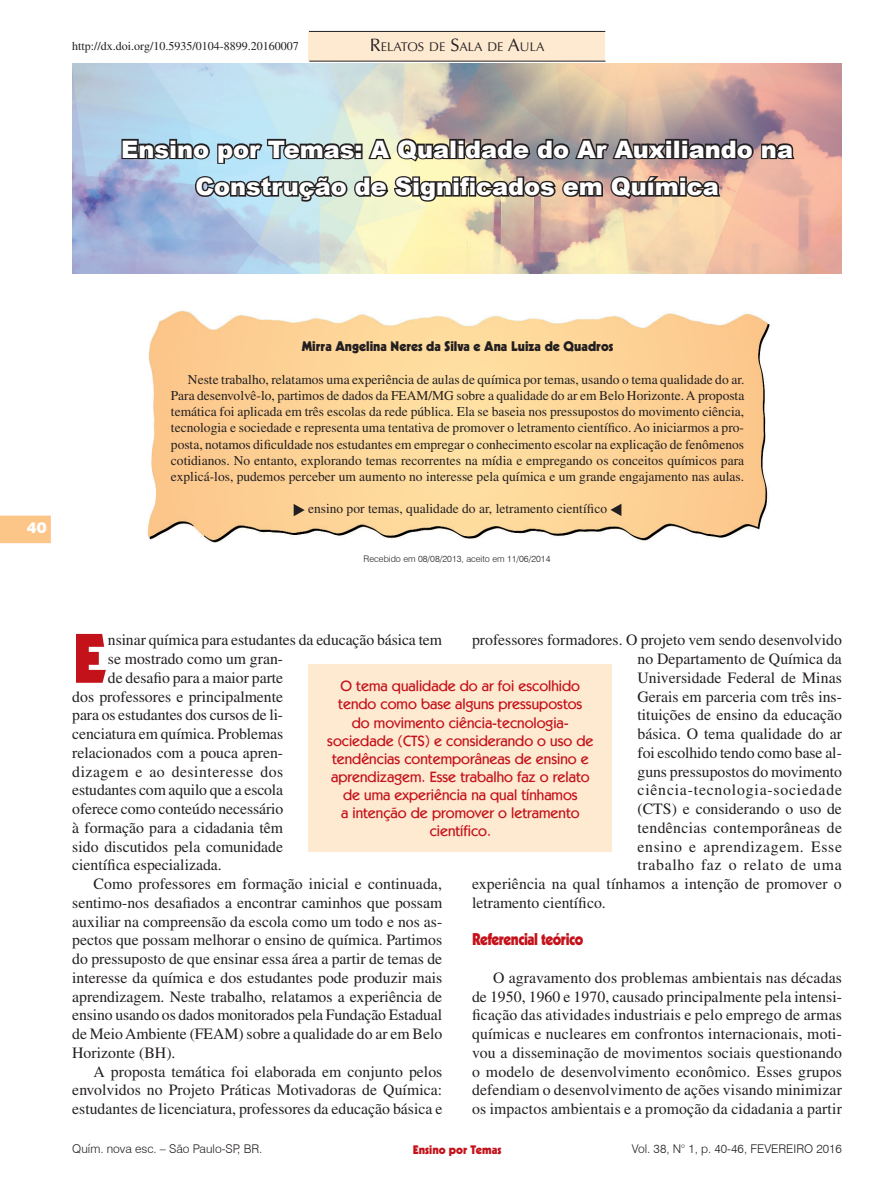
<style>
.page{position:relative;width:893px;height:1191px;background:#fff}
.page>*{position:absolute;margin:0;border:0;box-sizing:border-box;transform-origin:0 0}
.Normal_1º_Parágrafo{font:900 67.8px "Kabel";color:#c4121a}
.Título{font:900 24px/37.5px "Arial";color:#fff;text-align:center}
.Seção{font:900 16.5px "Kabel";letter-spacing:-.03em;color:#c4121a;scale:.9 1}
.Normal_1º_Parágrafo-2{font:15.75px/18.8px "Times";color:#231f20;text-align:justify}
.Normal_1º_Parágrafo-3{font:15.75px "Times";letter-spacing:.045em;color:#231f20}
.Normal_1º_Parágrafo-4{font:15.75px "Times";letter-spacing:.05em;color:#231f20}
.Normal_1º_Parágrafo-5{font:15.75px "Times";letter-spacing:.02em;color:#231f20}
.Normal_1º_Parágrafo-6{font:15.75px "Times";letter-spacing:.03em;color:#231f20}
.Olho{font:500 15px/18px "Kabel IT Cby BT";color:#c4121a;text-align:center}
.t1{font:900 15px "Swiss 721 BT";color:#fff}
.Resumo{font:13.5px/16.2px "Times";color:#231f20;text-align:justify}
.Keywords{font:13.5px "Times";color:#231f20}
.Autores{font:900 13.5px "Kabel";color:#231f20}
.t2{font:12.6px "Optima";color:#231f20}
.t3{font:300 12px "Swiss 721 BT";color:#231f20}
.t4{font:12px "Times";color:#231f20}
.t5{font:900 12px "Kabel";color:#c4121a}
.Recebido{font:300 9px "Swiss 721 BT";color:#231f20}
.s1{font-size:18px}
</style>
<div class="page">
<svg style="left:0;top:515px;width:51px;height:28px"></svg>
<img style="left:72px;top:64px;width:770px;height:210px">
<img style="left:147px;top:311px;width:623px;height:232px">
<svg style="left:294px;top:504px;width:11px;height:12px"></svg>
<svg style="left:610px;top:503px;width:11px;height:13px"></svg>
<svg style="left:120px;top:135px;width:554px;height:30px;background:#808584"></svg>
<div style="left:673px;top:139px;width:8px;height:20px;border:3px solid #231f20"></div>
<svg style="left:680px;top:137px;width:117px;height:25px;background:#6b585c"></svg>
<svg style="left:193px;top:173px;width:530px;height:31px;background:#8f8a7f"></svg>
<div style="left:309px;top:664px;width:303px;height:187px;background:#fee9d1"></div>
<div style="left:309px;top:31px;width:296px;height:30px;background:#fee9d1"></div>
<hr style="left:309px;top:61px;width:296px;height:1px;background:#231f20">
<hr style="left:309px;top:31px;width:296px;height:1px;background:#231f20">
<p class="t4" style="left:72px;top:39px;width:228px">http://dx.doi.org/10.5935/0104-8899.20160007</p>
<p class="t2" style="left:370px;top:39px;width:176px"><span class="s1">R</span>ELATOS DE <span class="s1">S</span>ALA DE <span class="s1">A</span>ULA</p>
<p class="Título" style="left:121px;top:129px;width:673px">Ensino por Temas: A Qualidade do Ar Auxiliando na<br>Construção de Significados em Química</p>
<p class="t1" style="left:27px;top:518px;width:21px">40</p>
<p class="Autores" style="left:302px;top:338px;width:313px">Mirra Angelina Neres da Silva e Ana Luiza de Quadros</p>
<p class="Resumo" style="left:171px;top:371px;width:575px;text-indent:17px">Neste trabalho, relatamos uma experiência de aulas de química por temas, usando o tema qualidade do ar.<br>Para desenvolvê-lo, partimos de dados da FEAM/MG sobre a qualidade do ar em Belo Horizonte. A proposta temática foi aplicada em três escolas da rede pública. Ela se baseia nos pressupostos do movimento ciência, tecnologia e sociedade e representa uma tentativa de promover o letramento científico. Ao iniciarmos a pro&shy;posta, notamos dificuldade nos estudantes em empregar o conhecimento escolar na explicação de fenômenos cotidianos. No entanto, explorando temas recorrentes na mídia e empregando os conceitos químicos para explicá-los, pudemos perceber um aumento no interesse pela química e um grande engajamento nas aulas.</p>
<p class="Keywords" style="left:308px;top:501px;width:301px">ensino por temas, qualidade do ar, letramento científico</p>
<p class="Recebido" style="left:364px;top:553px;width:188px">Recebido em 08/08/2013, aceito em 11/06/2014</p>
<p class="Normal_1º_Parágrafo" style="left:72px;top:615px;width:35px">E</p>
<p class="Normal_1º_Parágrafo-2" style="left:108px;top:630px;width:336px">nsinar química para estudantes da educação básica tem</p>
<p class="Normal_1º_Parágrafo-2" style="left:472px;top:630px;width:371px">professores formadores. O projeto vem sendo desenvolvido</p>
<p class="Normal_1º_Parágrafo-2" style="left:638px;top:649px;width:206px">no Departamento de Química da</p>
<p class="Normal_1º_Parágrafo-2" style="left:638px;top:668px;width:206px">Universidade Federal de Minas</p>
<p class="Normal_1º_Parágrafo-2" style="left:638px;top:687px;width:206px">Gerais em parceria com três ins-</p>
<p class="Normal_1º_Parágrafo-2" style="left:638px;top:705px;width:206px">tituições de ensino da educação</p>
<p class="Normal_1º_Parágrafo-2" style="left:638px;top:724px;width:206px">básica. O tema qualidade do ar</p>
<p class="Normal_1º_Parágrafo-2" style="left:638px;top:743px;width:206px">foi escolhido tendo como base al-</p>
<p class="Normal_1º_Parágrafo-2" style="left:638px;top:762px;width:206px">guns pressupostos do movimento</p>
<p class="Normal_1º_Parágrafo-4" style="left:638px;top:781px;width:206px">ciência-tecnologia-sociedade</p>
<p class="Normal_1º_Parágrafo-2" style="left:638px;top:799px;width:206px">(CTS) e considerando o uso de</p>
<p class="Normal_1º_Parágrafo-5" style="left:638px;top:818px;width:206px">tendências contemporâneas de</p>
<p class="Normal_1º_Parágrafo-3" style="left:638px;top:837px;width:206px">ensino e aprendizagem. Esse</p>
<p class="Normal_1º_Parágrafo-3" style="left:638px;top:856px;width:206px">trabalho faz o relato de uma</p>
<p class="Normal_1º_Parágrafo-2" style="left:472px;top:874px;width:371px">experiência na qual tínhamos a intenção de promover o</p>
<p class="Normal_1º_Parágrafo-2" style="left:472px;top:893px;width:135px">letramento científico.</p>
<p class="Seção" style="left:472px;top:929px;width:125px">Referencial teórico</p>
<p class="Normal_1º_Parágrafo-2" style="left:472px;top:968px;width:371px;text-indent:21px">O agravamento dos problemas ambientais nas décadas de 1950, 1960 e 1970, causado principalmente pela intensi&shy;ficação das atividades industriais e pelo emprego de armas químicas e nucleares em confrontos internacionais, moti&shy;vou a disseminação de movimentos sociais questionando o modelo de desenvolvimento econômico. Esses grupos defendiam o desenvolvimento de ações visando minimizar os impactos ambientais e a promoção da cidadania a partir</p>
<p class="Normal_1º_Parágrafo-2" style="left:108px;top:649px;width:177px">se mostrado como um gran-</p>
<p class="Normal_1º_Parágrafo-2" style="left:108px;top:668px;width:177px">de desafio para a maior parte</p>
<p class="Normal_1º_Parágrafo-2" style="left:72px;top:687px;width:212px">dos professores e principalmente</p>
<p class="Normal_1º_Parágrafo-2" style="left:72px;top:705px;width:212px">para os estudantes dos cursos de li-</p>
<p class="Normal_1º_Parágrafo-2" style="left:72px;top:724px;width:213px">cenciatura em química. Problemas</p>
<p class="Normal_1º_Parágrafo-2" style="left:72px;top:743px;width:212px">relacionados com a pouca apren-</p>
<p class="Normal_1º_Parágrafo-6" style="left:72px;top:762px;width:212px">dizagem e ao desinteresse dos</p>
<p class="Normal_1º_Parágrafo-2" style="left:72px;top:780px;width:212px">estudantes com aquilo que a escola</p>
<p class="Normal_1º_Parágrafo-2" style="left:72px;top:799px;width:213px">oferece como conteúdo necessário</p>
<p class="Normal_1º_Parágrafo-2" style="left:72px;top:818px;width:212px">à formação para a cidadania têm</p>
<p class="Normal_1º_Parágrafo-2" style="left:72px;top:837px;width:212px">sido discutidos pela comunidade</p>
<p class="Normal_1º_Parágrafo-2" style="left:72px;top:855px;width:151px">científica especializada.</p>
<p class="Normal_1º_Parágrafo-2" style="left:72px;top:874px;width:371px;text-indent:21px">Como professores em formação inicial e continuada, sentimo-nos desafiados a encontrar caminhos que possam auxiliar na compreensão da escola como um todo e nos as&shy;pectos que possam melhorar o ensino de química. Partimos do pressuposto de que ensinar essa área a partir de temas de interesse da química e dos estudantes pode produzir mais aprendizagem. Neste trabalho, relatamos a experiência de ensino usando os dados monitorados pela Fundação Estadual de Meio Ambiente (FEAM) sobre a qualidade do ar em Belo Horizonte (BH).</p>
<p class="Normal_1º_Parágrafo-2" style="left:72px;top:1062px;width:372px;text-indent:21px">A proposta temática foi elaborada em conjunto pelos envolvidos no Projeto Práticas Motivadoras de Química: estudantes de licenciatura, professores da educação básica e</p>
<p class="Olho" style="left:327px;top:677px;width:268px">O tema qualidade do ar foi escolhido tendo como base alguns pressupostos<br>do movimento ciência-tecnologia&shy;sociedade (CTS) e considerando o uso de tendências contemporâneas de ensino e aprendizagem. Esse trabalho faz o relato de uma experiência na qual tínhamos<br>a intenção de promover o letramento científico.</p>
<p class="t3" style="left:72px;top:1141px;width:192px">Quím. nova esc. – São Paulo-SP, BR.</p>
<p class="t3" style="left:632px;top:1141px;width:212px">Vol. 38, N° 1, p. 40-46, FEVEREIRO 2016</p>
<p class="t5" style="left:413px;top:1141px;width:90px">Ensino por Temas</p>
</div>
